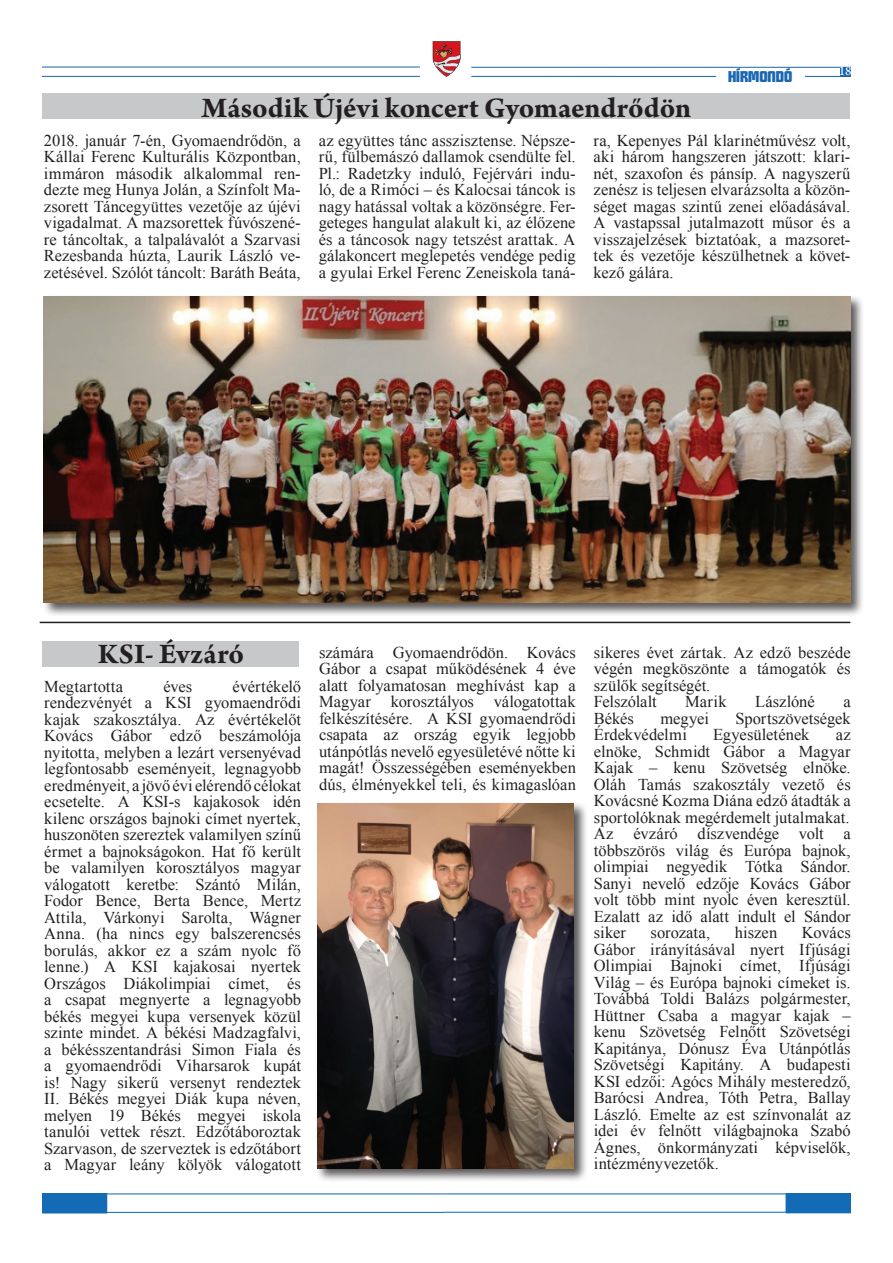
<style>
.page{position:relative;width:893px;height:1263px;background:#fff}
.page>*{position:absolute;margin:0;border:0;box-sizing:border-box;transform-origin:0 0}
.t1{font:700 30px "Arno Pro";color:#231f20}
.t2{font:16.5px/16.5px "Times New Roman";color:#231f20;text-align:justify}
.t3{font:16.5px "Times New Roman";letter-spacing:.02em;color:#231f20}
.t4{font:15.45px "First Prize Bold Upright";color:#1a67b2}
.t5{font:13.5px "Arno Pro Sm Text";color:#fff}
</style>
<div class="page">
<hr style="left:43px;top:67px;width:377px;height:1px;background:#1a66b2">
<hr style="left:43px;top:76px;width:377px;height:1px;background:#1a66b2">
<hr style="left:471px;top:67px;width:379px;height:1px;background:#1a66b2">
<hr style="left:471px;top:76px;width:245px;height:1px;background:#1a66b2">
<svg style="left:433px;top:41px;width:27px;height:36px"></svg>
<hr style="left:805px;top:76px;width:45px;height:1px;background:#1a66b2">
<div style="left:840px;top:67px;width:10px;height:10px;background:#1a66b2"></div>
<hr style="left:43px;top:1193px;width:402px;height:1px;background:#136ab5">
<hr style="left:43px;top:1212px;width:402px;height:1px;background:#136ab5">
<div style="left:43px;top:1193px;width:64px;height:20px;background:#136ab5"></div>
<hr style="left:445px;top:1193px;width:405px;height:1px;background:#136ab5">
<hr style="left:445px;top:1212px;width:405px;height:1px;background:#136ab5">
<div style="left:786px;top:1193px;width:64px;height:20px;background:#136ab5"></div>
<div style="left:43px;top:93px;width:807px;height:26px;background:#c7c8ca"></div>
<div style="left:42px;top:294px;width:823px;height:323px;background:#231f20;opacity:.75"></div>
<img style="left:44px;top:296px;width:806px;height:307px">
<hr style="left:40px;top:622px;width:810px;height:1px;background:#231f20">
<div style="left:315px;top:801px;width:273px;height:382px;background:#231f20;opacity:.75"></div>
<img style="left:317px;top:804px;width:257px;height:365px">
<div style="left:43px;top:641px;width:256px;height:26px;background:#c7c8ca"></div>
<p class="t4" style="left:728px;top:65px;width:66px">HÍRMONDÓ</p>
<p class="t5" style="left:839px;top:64px;width:15px">18</p>
<h1 class="t1" style="left:202px;top:90px;width:491px">Második Újévi koncert Gyomaendrődön</h1>
<p class="t2" style="left:44px;top:132px;width:258px">2018. január 7-én, Gyomaendrődön, a Kállai Ferenc Kulturális Központban, immáron második alkalommal ren&shy;dezte meg Hunya Jolán, a Színfolt Ma&shy;zsorett Táncegyüttes vezetője az újévi vigadalmat. A mazsorettek fúvószené&shy;re táncoltak, a talpalávalót a Szarvasi Rezesbanda húzta, Laurik László ve&shy;zetésével. Szólót táncolt: Baráth Beáta,</p>
<p class="t2" style="left:319px;top:132px;width:258px">az együttes tánc asszisztense. Népsze&shy;rű, fülbemászó dallamok csendülte fel.<br>Pl.: Radetzky induló, Fejérvári indu&shy;ló, de a Rimóci – és Kalocsai táncok is nagy hatással voltak a közönségre. Fer&shy;geteges hangulat alakult ki, az élőzene és a táncosok nagy tetszést arattak. A gálakoncert meglepetés vendége pedig a gyulai Erkel Ferenc Zeneiskola taná-</p>
<p class="t2" style="left:594px;top:132px;width:258px">ra, Kepenyes Pál klarinétművész volt, aki három hangszeren játszott: klari&shy;nét, szaxofon és pánsíp. A nagyszerű zenész is teljesen elvarázsolta a közön&shy;séget magas szintű zenei előadásával.<br>A vastapssal jutalmazott műsor és a visszajelzések biztatóak, a mazsoret&shy;tek és vezetője készülhetnek a követ&shy;kező gálára.</p>
<h1 class="t1" style="left:98px;top:637px;width:148px">KSI- Évzáró</h1>
<p class="t2" style="left:44px;top:678px;width:258px;text-indent:188px">évértékelő rendezvényét a KSI gyomaendrődi kajak szakosztálya. Az évértékelőt Kovács Gábor edző beszámolója nyitotta, melyben a lezárt versenyévad legfontosabb eseményeit, legnagyobb eredményeit, a jövő évi elérendő célokat ecsetelte. A KSI-s kajakosok idén kilenc országos bajnoki címet nyertek, huszonöten szereztek valamilyen színű érmet a bajnokságokon. Hat fő került be valamilyen korosztályos magyar válogatott keretbe: Szántó Milán, Fodor Bence, Berta Bence, Mertz Attila, Várkonyi Sarolta, Wágner Anna. (ha nincs egy balszerencsés borulás, akkor ez a szám nyolc fő lenne.) A KSI kajakosai nyertek Országos Diákolimpiai címet, és a csapat megnyerte a legnagyobb békés megyei kupa versenyek közül szinte mindet. A békési Madzagfalvi, a békésszentandrási Simon Fiala és a gyomaendrődi Viharsarok kupát is! Nagy sikerű versenyt rendeztek II. Békés megyei Diák kupa néven, melyen 19 Békés megyei iskola tanulói vettek részt. Edzőtáboroztak Szarvason, de szerveztek is edzőtábort a Magyar leány kölyök válogatott</p>
<p class="t3" style="left:44px;top:675px;width:80px">Megtartotta</p>
<p class="t2" style="left:163px;top:678px;width:31px">éves</p>
<p class="t2" style="left:319px;top:644px;width:258px">számára Gyomaendrődön. Kovács Gábor a csapat működésének 4 éve alatt folyamatosan meghívást kap a Magyar korosztályos válogatottak felkészítésére. A KSI gyomaendrődi csapata az ország egyik legjobb utánpótlás nevelő egyesületévé nőtte ki magát! Összességében eseményekben dús, élményekkel teli, és kimagaslóan</p>
<p class="t2" style="left:594px;top:644px;width:258px;text-align:left">sikeres évet zártak. Az edző beszéde végén megköszönte a támogatók és szülők segítségét.<br>Felszólalt</p>
<p class="t2" style="left:685px;top:693px;width:43px">Marik</p>
<p class="t2" style="left:755px;top:693px;width:61px">Lászlóné</p>
<p class="t2" style="left:843px;top:693px;width:9px">a</p>
<p class="t2" style="left:594px;top:710px;width:42px">Békés</p>
<p class="t2" style="left:660px;top:710px;width:50px">megyei</p>
<p class="t2" style="left:735px;top:710px;width:117px">Sportszövetségek</p>
<p class="t2" style="left:594px;top:726px;width:94px">Érdekvédelmi</p>
<p class="t2" style="left:713px;top:726px;width:98px">Egyesületének</p>
<p class="t2" style="left:594px;top:726px;width:258px;text-indent:242px">az elnöke, Schmidt Gábor a Magyar Kajak – kenu Szövetség elnöke.<br>Oláh Tamás szakosztály vezető és Kovácsné Kozma Diána edző átadták a sportolóknak megérdemelt jutalmakat.<br>Az évzáró díszvendége volt a többszörös világ és Európa bajnok, olimpiai negyedik Tótka Sándor.<br>Sanyi nevelő edzője Kovács Gábor volt több mint nyolc éven keresztül.<br>Ezalatt az idő alatt indult el Sándor siker</p>
<p class="t2" style="left:651px;top:924px;width:61px">sorozata,</p>
<p class="t2" style="left:735px;top:924px;width:44px">hiszen</p>
<p class="t2" style="left:594px;top:924px;width:258px;text-indent:208px">Kovács Gábor irányításával nyert Ifjúsági Olimpiai Bajnoki címet, Ifjúsági Világ – és Európa bajnoki címeket is.<br>Továbbá Toldi Balázs polgármester, Hüttner Csaba a magyar kajak – kenu Szövetség Felnőtt Szövetségi Kapitánya, Dónusz Éva Utánpótlás Szövetségi Kapitány. A budapesti KSI edzői: Agócs Mihály mesteredző, Barócsi Andrea, Tóth Petra, Ballay László. Emelte az est színvonalát az idei év felnőtt világbajnoka Szabó Ágnes, önkormányzati képviselők, intézményvezetők.</p>
</div>
